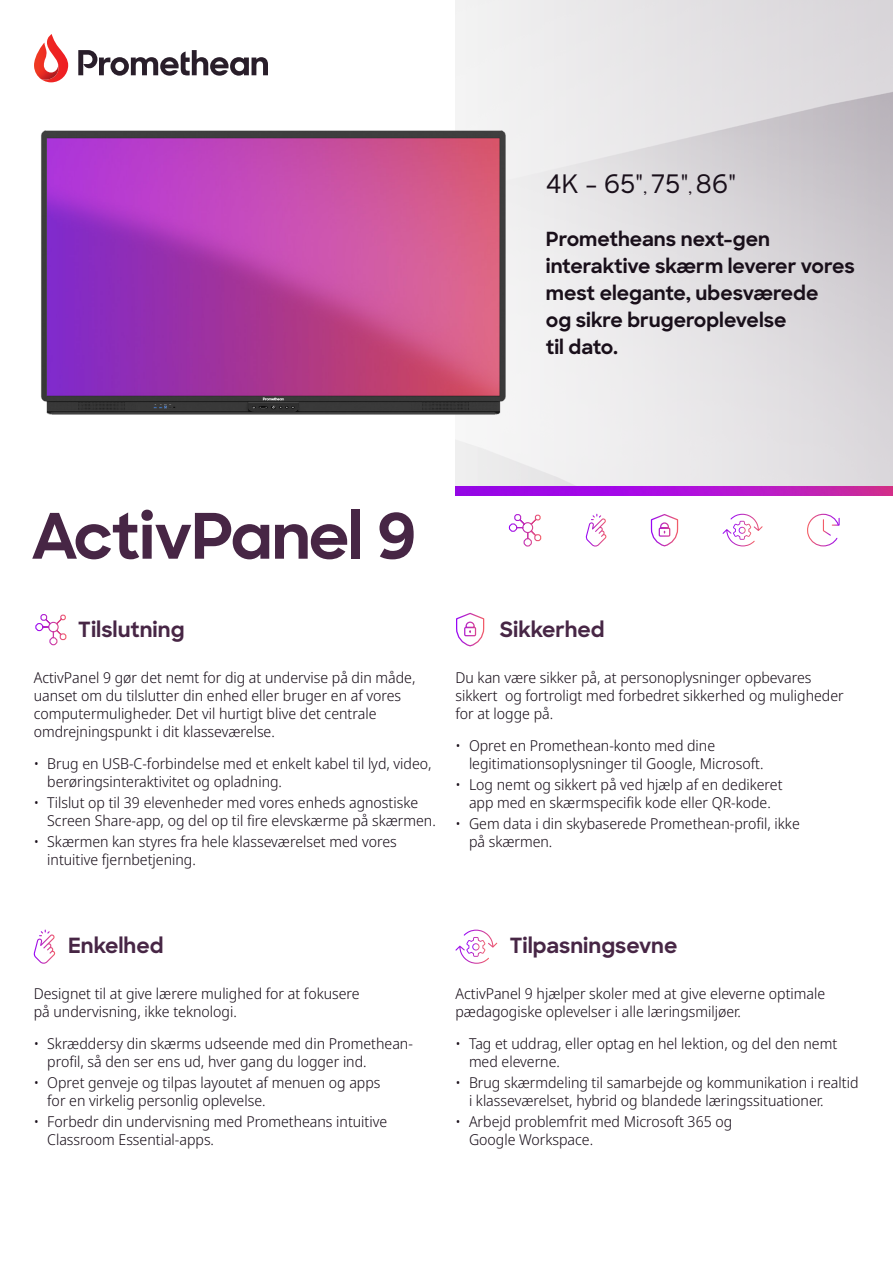
<style>
.page{position:relative;width:893px;height:1263px;background:#fff}
.page>*{position:absolute;margin:0;border:0;box-sizing:border-box;transform-origin:0 0}
.t1{font:500 25.5px "Sharp Sans";letter-spacing:-.01em;color:#190f1a}
.Flyer_Subhead{font:700 21px "Sharp Sans";color:#472645}
.Flyer_Subhead-2{font:700 19.5px/27px "Sharp Sans";color:#190f1a}
.Flyer_Body{font:300 15px/18px "Noto Sans Display";color:#190f1a}
.s1{font-size:15px}
</style>
<div class="page">
<img style="left:41px;top:104px;width:487px;height:325px">
<svg style="left:455px;top:486px;width:438px;height:9px;background:#ae13d0"></svg>
<svg style="left:78px;top:50px;width:190px;height:26px"></svg>
<svg style="left:42px;top:34px;width:26px;height:48px"></svg>
<img style="left:34px;top:43px;width:27px;height:37px">
<svg style="left:32px;top:510px;width:237px;height:49px"></svg>
<svg style="left:275px;top:524px;width:72px;height:35px"></svg>
<div style="left:351px;top:509px;width:9px;height:50px;background:#472645"></div>
<svg style="left:379px;top:512px;width:35px;height:47px"></svg>
<svg style="left:650px;top:514px;width:29px;height:33px"></svg>
<svg style="left:723px;top:514px;width:40px;height:32px"></svg>
<svg style="left:807px;top:513px;width:33px;height:34px"></svg>
<svg style="left:585px;top:514px;width:22px;height:33px"></svg>
<svg style="left:508px;top:514px;width:34px;height:33px"></svg>
<svg style="left:456px;top:612px;width:29px;height:35px"></svg>
<svg style="left:35px;top:614px;width:32px;height:32px"></svg>
<svg style="left:455px;top:929px;width:42px;height:35px"></svg>
<svg style="left:33px;top:929px;width:22px;height:35px"></svg>
<p class="t1" style="left:546px;top:165px;width:192px">4K - 65"<span class="s1">,</span> 75"<span class="s1">,</span> 86"</p>
<p class="Flyer_Subhead-2" style="left:546px;top:225px;width:310px">Prometheans next-gen interaktive skærm leverer vores mest elegante, ubesværede<br>og sikre brugeroplevelse<br>til dato.</p>
<p class="Flyer_Subhead" style="left:78px;top:614px;width:108px">Tilslutning</p>
<p class="Flyer_Body" style="left:34px;top:669px;width:383px">ActivPanel 9 gør det nemt for dig at undervise på din måde, uanset om du tilslutter din enhed eller bruger en af vores computermuligheder. Det vil hurtigt blive det centrale omdrejningspunkt i dit klasseværelse.</p>
<p class="Flyer_Body" style="left:47px;top:754px;width:386px;text-indent:-14px">• Brug en USB-C-forbindelse med et enkelt kabel til lyd, video, berøringsinteraktivitet og opladning.</p>
<p class="Flyer_Body" style="left:47px;top:794px;width:390px;text-indent:-14px">• Tilslut op til 39 elevenheder med vores enheds agnostiske<br>Screen Share-app, og del op til fire elevskærme på skærmen.</p>
<p class="Flyer_Body" style="left:47px;top:833px;width:351px;text-indent:-14px">• Skærmen kan styres fra hele klasseværelset med vores intuitive fjernbetjening.</p>
<p class="Flyer_Subhead" style="left:500px;top:614px;width:106px">Sikkerhed</p>
<p class="Flyer_Body" style="left:455px;top:669px;width:390px">Du kan være sikker på, at personoplysninger opbevares sikkert og fortroligt med forbedret sikkerhed og muligheder for at logge på.</p>
<p class="Flyer_Body" style="left:469px;top:736px;width:296px;text-indent:-14px">• Opret en Promethean-konto med dine legitimationsoplysninger til Google, Microsoft.</p>
<p class="Flyer_Body" style="left:455px;top:776px;width:329px;text-align:center">• Log nemt og sikkert på ved hjælp af en dedikeret app med en skærmspecifik kode eller QR-kode.</p>
<p class="Flyer_Body" style="left:469px;top:815px;width:332px;text-indent:-14px">• Gem data i din skybaserede Promethean-profil, ikke på skærmen.</p>
<p class="Flyer_Subhead" style="left:68px;top:930px;width:97px">Enkelhed</p>
<p class="Flyer_Body" style="left:34px;top:985px;width:327px">Designet til at give lærere mulighed for at fokusere på undervisning, ikke teknologi.</p>
<p class="Flyer_Body" style="left:47px;top:1034px;width:367px;text-indent:-14px">• Skræddersy din skærms udseende med din Promethean&shy;profil, så den ser ens ud, hver gang du logger ind.</p>
<p class="Flyer_Body" style="left:47px;top:1074px;width:335px;text-indent:-14px">• Opret genveje og tilpas layoutet af menuen og apps for en virkelig personlig oplevelse.</p>
<p class="Flyer_Body" style="left:47px;top:1113px;width:341px;text-indent:-14px">• Forbedr din undervisning med Prometheans intuitive<br>Classroom Essential-apps.</p>
<p class="Flyer_Subhead" style="left:510px;top:930px;width:169px">Tilpasningsevne</p>
<p class="Flyer_Body" style="left:455px;top:985px;width:371px">ActivPanel 9 hjælper skoler med at give eleverne optimale pædagogiske oplevelser i alle læringsmiljøer.</p>
<p class="Flyer_Body" style="left:469px;top:1034px;width:370px;text-indent:-14px">• Tag et uddrag, eller optag en hel lektion, og del den nemt med eleverne.</p>
<p class="Flyer_Body" style="left:469px;top:1074px;width:391px;text-indent:-14px">• Brug skærmdeling til samarbejde og kommunikation i realtid i klasseværelset, hybrid og blandede læringssituationer.</p>
<p class="Flyer_Body" style="left:469px;top:1113px;width:265px;text-indent:-14px">• Arbejd problemfrit med Microsoft 365 og<br>Google Workspace.</p>
</div>
